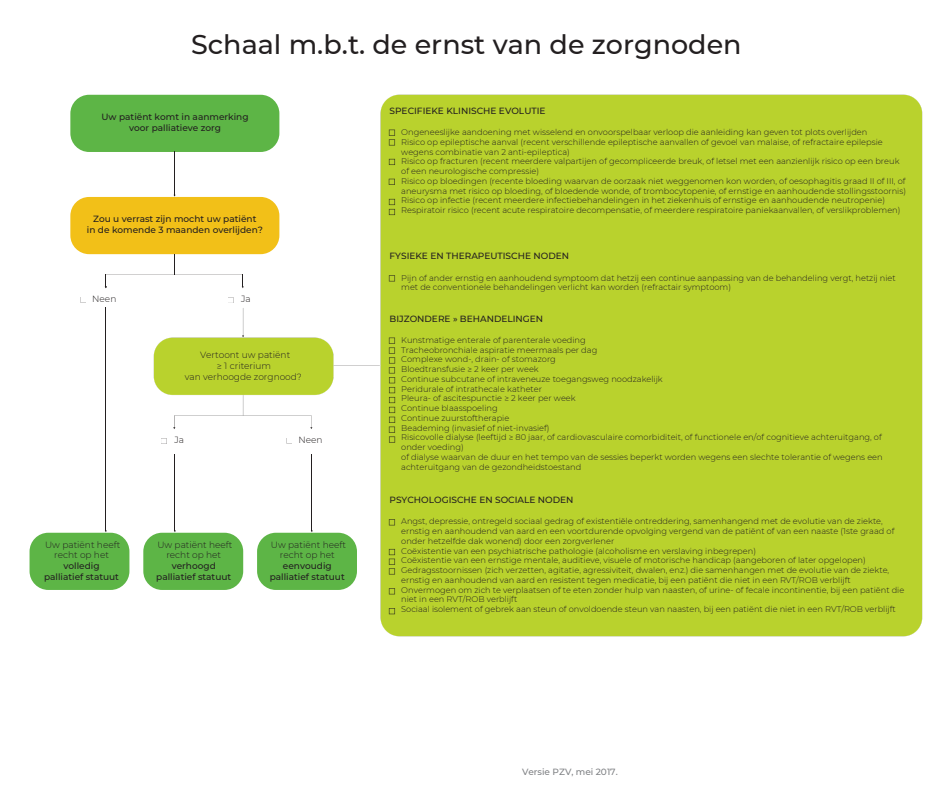
<style>
.page{position:relative;width:945px;height:810px;background:#fff}
.page>*{position:absolute;margin:0;border:0;box-sizing:border-box;transform-origin:0 0}
.t1{font:500 27px "Montserrat";color:#231f20}
.t2{font:500 9px/10.5px "Montserrat";color:#231f20;text-align:center}
.t3{font:300 9px/10.5px "Montserrat";color:#231f20;text-align:center}
.t4{font:500 9px "Montserrat";color:#808285}
.t5{font:300 8.2px/9.8px "Montserrat";color:#231f20}
</style>
<div class="page">
<div style="left:30px;top:533px;width:99px;height:57px;background:#5db546;border-radius:19px"></div>
<hr style="left:106px;top:308px;width:1px;height:223px;background:#231f20">
<div style="left:143px;top:533px;width:100px;height:57px;background:#5db546;border-radius:19px"></div>
<div style="left:70px;top:95px;width:209px;height:57px;background:#5db546;border-radius:19px"></div>
<div style="left:70px;top:197px;width:209px;height:57px;background:#f2c018;border-radius:19px"></div>
<svg style="left:105px;top:254px;width:46px;height:34px"></svg>
<img style="left:151px;top:94px;width:772px;height:543px">
<h1 class="t1" style="left:191px;top:28px;width:552px">Schaal m.b.t. de ernst van de zorgnoden</h1>
<p class="t2" style="left:101px;top:112px;width:149px">Uw patiënt komt in aanmerking</p>
<p class="t2" style="left:129px;top:122px;width:94px">voor palliatieve zorg</p>
<p class="t2" style="left:93px;top:214px;width:165px">Zou u verrast zijn mocht uw patiënt</p>
<p class="t2" style="left:87px;top:224px;width:178px">in de komende 3 maanden overlijden?</p>
<h3 class="t3" style="left:92px;top:293px;width:26px">Neen</h3>
<p class="t3" style="left:241px;top:293px;width:11px">Ja</p>
<p class="t3" style="left:200px;top:350px;width:92px">Vertoont uw patiënt ≥ 1 criterium</p>
<h3 class="t3" style="left:185px;top:371px;width:119px">van verhoogde zorgnood?</h3>
<h3 class="t3" style="left:174px;top:434px;width:11px">Ja</h3>
<p class="t3" style="left:298px;top:434px;width:26px">Neen</p>
<h3 class="t3" style="left:45px;top:539px;width:77px">Uw patiënt heeft recht op het</h3>
<h3 class="t2" style="left:44px;top:561px;width:77px">volledig palliatief statuut</h3>
<p class="t3" style="left:157px;top:539px;width:77px">Uw patiënt heeft recht op het</p>
<h2 class="t2" style="left:156px;top:561px;width:77px">verhoogd palliatief statuut</h2>
<p class="t3" style="left:271px;top:539px;width:77px">Uw patiënt heeft recht op het</p>
<h3 class="t2" style="left:270px;top:561px;width:77px">eenvoudig palliatief statuut</h3>
<p class="t2" style="left:389px;top:105px;width:157px">SPECIFIEKE KLINISCHE EVOLUTIE</p>
<h3 class="t5" style="left:401px;top:127px;width:506px">Ongeneeslijke aandoening met wisselend en onvoorspelbaar verloop die aanleiding kan geven tot plots overlijden<br>Risico op epileptische aanval (recent verschillende epileptische aanvallen of gevoel van malaise, of refractaire epilepsie wegens combinatie van 2 anti-epileptica)<br>Risico op fracturen (recent meerdere valpartijen of gecompliceerde breuk, of letsel met een aanzienlijk risico op een breuk of een neurologische compressie)<br>Risico op bloedingen (recente bloeding waarvan de oorzaak niet weggenomen kon worden, of oesophagitis graad II of III, of aneurysma met risico op bloeding, of bloedende wonde, of trombocytopenie, of ernstige en aanhoudende stollingsstoornis)<br>Risico op infectie (recent meerdere infectiebehandelingen in het ziekenhuis of ernstige en aanhoudende neutropenie)<br>Respiratoir risico (recent acute respiratoire decompensatie, of meerdere respiratoire paniekaanvallen, of verslikproblemen)</h3>
<h2 class="t2" style="left:389px;top:251px;width:181px">FYSIEKE EN THERAPEUTISCHE NODEN</h2>
<p class="t5" style="left:401px;top:273px;width:496px">Pijn of ander ernstig en aanhoudend symptoom dat hetzij een continue aanpassing van de behandeling vergt, hetzij niet met de conventionele behandelingen verlicht kan worden (refractair symptoom)</p>
<h2 class="t2" style="left:389px;top:313px;width:155px">BIJZONDERE » BEHANDELINGEN</h2>
<p class="t5" style="left:401px;top:335px;width:483px">Kunstmatige enterale of parenterale voeding<br>Tracheobronchiale aspiratie meermaals per dag<br>Complexe wond-, drain- of stomazorg<br>Bloedtransfusie ≥ 2 keer per week<br>Continue subcutane of intraveneuze toegangsweg noodzakelijk<br>Peridurale of intrathecale katheter<br>Pleura- of ascitespunctie ≥ 2 keer per week<br>Continue blaasspoeling<br>Continue zuurstoftherapie<br>Beademing (invasief of niet-invasief)<br>Risicovolle dialyse (leeftijd ≥ 80 jaar, of cardiovasculaire comorbiditeit, of functionele en/of cognitieve achteruitgang, of onder voeding)<br>of dialyse waarvan de duur en het tempo van de sessies beperkt worden wegens een slechte tolerantie of wegens een achteruitgang van de gezondheidstoestand</p>
<p class="t2" style="left:389px;top:495px;width:186px">PSYCHOLOGISCHE EN SOCIALE NODEN</p>
<p class="t5" style="left:401px;top:517px;width:505px">Angst, depressie, ontregeld sociaal gedrag of existentiële ontreddering, samenhangend met de evolutie van de ziekte, ernstig en aanhoudend van aard en een voortdurende opvolging vergend van de patiënt of van een naaste (1ste graad of onder hetzelfde dak wonend) door een zorgverlener<br>Coëxistentie van een psychiatrische pathologie (alcoholisme en verslaving inbegrepen)<br>Coëxistentie van een ernstige mentale, auditieve, visuele of motorische handicap (aangeboren of later opgelopen)<br>Gedragsstoornissen (zich verzetten, agitatie, agressiviteit, dwalen, enz.) die samenhangen met de evolutie van de ziekte, ernstig en aanhoudend van aard en resistent tegen medicatie, bij een patiënt die niet in een RVT/ROB verblijft Onvermogen om zich te verplaatsen of te eten zonder hulp van naasten, of urine- of fecale incontinentie, bij een patiënt die niet in een RVT/ROB verblijft<br>Sociaal isolement of gebrek aan steun of onvoldoende steun van naasten, bij een patiënt die niet in een RVT/ROB verblijft</p>
<h2 class="t4" style="left:522px;top:766px;width:97px">Versie PZV, mei 2017.</h2>
</div>
